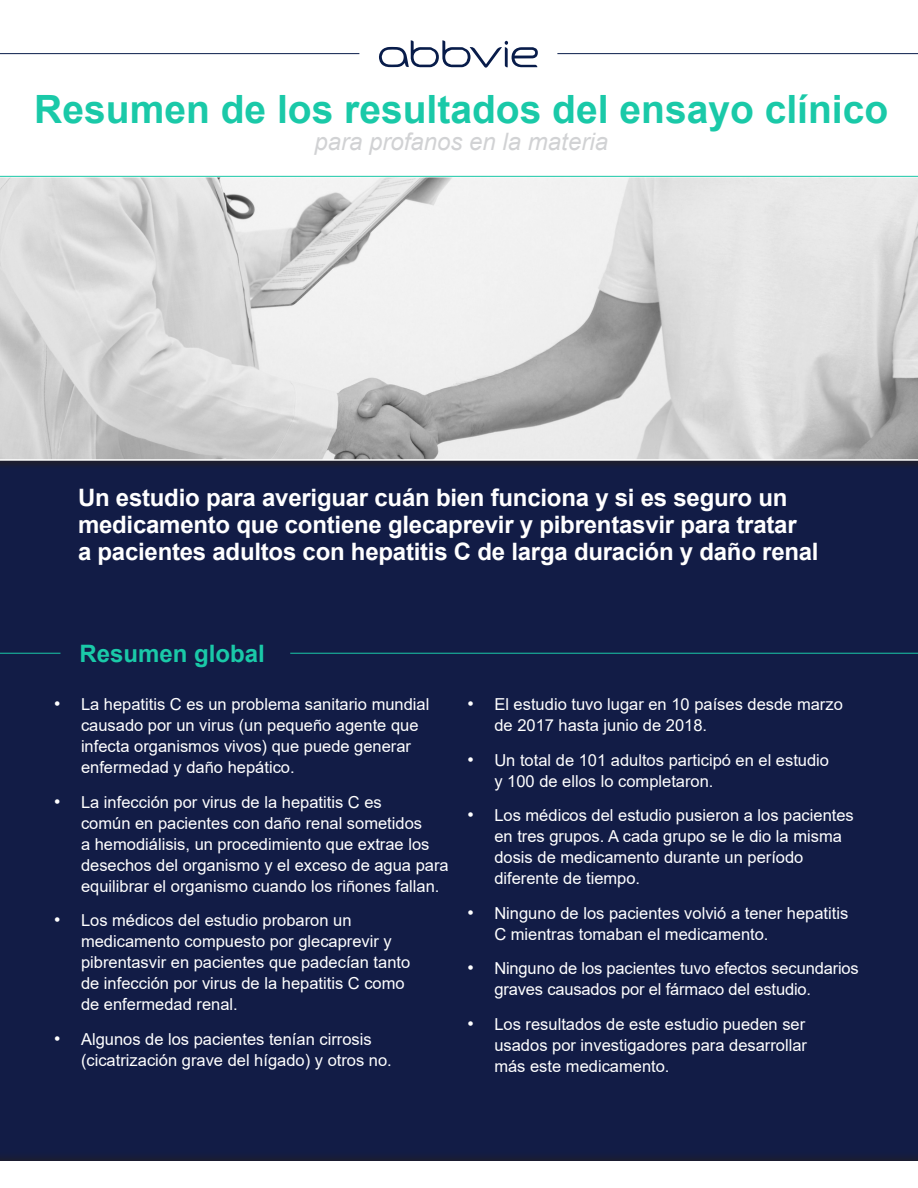
<style>
.page{position:relative;width:918px;height:1188px;background:#fff}
.page>*{position:absolute;margin:0;border:0;box-sizing:border-box;transform-origin:0 0}
.t1{font:700 39px "Arial";color:#1ac9a8}
.t2{font:700 24px/27px "Arial";letter-spacing:-.01em;color:#fff}
.t3{font:italic 24px "Arial";color:#d1d2d4}
.t4{font:700 24px "Arial";color:#1ac9a8}
.t5{font:16.5px/21px "Arial";color:#fff}
.s1{font-size:18px}
</style>
<div class="page">
<div style="left:0;top:460px;width:918px;height:701px;background:#121c46"></div>
<div style="left:0;top:176px;width:918px;height:294px;background:#231f20;opacity:.65"></div>
<svg style="left:0;top:177px;width:918px;height:284px"></svg>
<svg style="left:379px;top:40px;width:159px;height:28px"></svg>
<hr style="left:0;top:53px;width:359px;height:1px;background:#081c4a">
<hr style="left:557px;top:53px;width:361px;height:1px;background:#081c4a">
<hr style="left:0;top:653px;width:60px;height:1px;background:#1ac9a8">
<hr style="left:290px;top:653px;width:628px;height:1px;background:#1ac9a8">
<div style="left:0;top:1151px;width:918px;height:37px;background:#161c3c"></div>
<div style="left:0;top:1161px;width:918px;height:27px;background:#fff"></div>
<hr style="left:0;top:176px;width:918px;height:1px;background:#1ac9a8">
<h1 class="t1" style="left:34px;top:82px;width:855px">Resumen de los resultados del ensayo clínico</h1>
<h2 class="t3" style="left:315px;top:126px;width:295px">para profanos en la materia</h2>
<h2 class="t2" style="left:78px;top:484px;width:742px">Un estudio para averiguar cuán bien funciona y si es seguro un medicamento que contiene glecaprevir y pibrentasvir para tratar<br>a pacientes adultos con hepatitis C de larga duración y daño renal</h2>
<h2 class="t4" style="left:80px;top:637px;width:187px">Resumen global</h2>
<p class="t5" style="left:81px;top:694px;width:350px;text-indent:-27px"><span class="s1">•</span> La hepatitis C es un problema sanitario mundial causado por un virus (un pequeño agente que infecta organismos vivos) que puede generar enfermedad y daño hepático.</p>
<p class="t5" style="left:81px;top:791px;width:369px;text-indent:-27px"><span class="s1">•</span> La infección por virus de la hepatitis C es<br>común en pacientes con daño renal sometidos<br>a hemodiálisis, un procedimiento que extrae los desechos del organismo y el exceso de agua para equilibrar el organismo cuando los riñones fallan.</p>
<p class="t5" style="left:81px;top:910px;width:331px;text-indent:-27px"><span class="s1">•</span> Los médicos del estudio probaron un medicamento compuesto por glecaprevir y pibrentasvir en pacientes que padecían tanto de infección por virus de la hepatitis C como de enfermedad renal.</p>
<p class="t5" style="left:81px;top:1028px;width:312px;text-indent:-27px"><span class="s1">•</span> Algunos de los pacientes tenían cirrosis (cicatrización grave del hígado) y otros no.</p>
<p class="t5" style="left:494px;top:694px;width:350px;text-indent:-27px"><span class="s1">•</span> El estudio tuvo lugar en 10 países desde marzo de 2017 hasta junio de 2018.</p>
<p class="t5" style="left:494px;top:749px;width:336px;text-indent:-27px"><span class="s1">•</span> Un total de 101 adultos participó en el estudio y 100 de ellos lo completaron.</p>
<p class="t5" style="left:494px;top:805px;width:361px;text-indent:-27px"><span class="s1">•</span> Los médicos del estudio pusieron a los pacientes en tres grupos. A cada grupo se le dio la misma dosis de medicamento durante un período diferente de tiempo.</p>
<p class="t5" style="left:494px;top:902px;width:356px;text-indent:-27px"><span class="s1">•</span> Ninguno de los pacientes volvió a tener hepatitis<br>C mientras tomaban el medicamento.</p>
<p class="t5" style="left:494px;top:958px;width:366px;text-indent:-27px"><span class="s1">•</span> Ninguno de los pacientes tuvo efectos secundarios graves causados por el fármaco del estudio.</p>
<p class="t5" style="left:494px;top:1013px;width:314px;text-align:justify;text-indent:-27px"><span class="s1">•</span> Los resultados de este estudio pueden ser usados por investigadores para desarrollar más este medicamento.</p>
</div>
